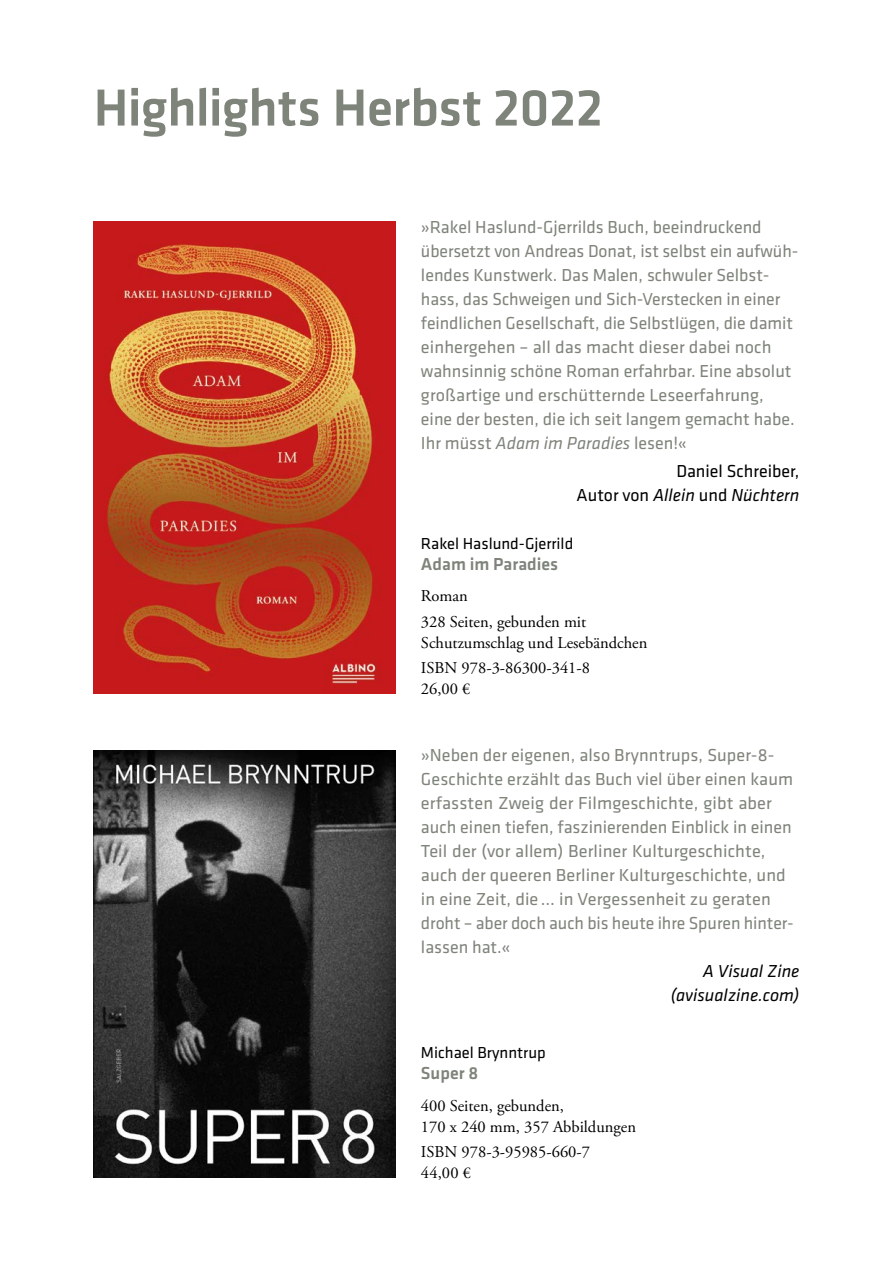
<style>
.page{position:relative;width:893px;height:1263px;background:#fff}
.page>*{position:absolute;margin:0;border:0;box-sizing:border-box;transform-origin:0 0}
.t1{font:500 54px "Klavika";letter-spacing:-.01em;color:#7e847a}
.t2{font:18px/24px "Klavika";color:#7e847a}
.t3{font:18px/24px "Klavika";color:#000;text-align:right}
.t4{font:italic 18px/24px "Klavika";color:#000;text-align:right}
.t5{font:500 18px "Klavika";color:#7e847a}
.t6{font:16.5px/25.2px "Adobe Garamond Pro";color:#000}
.t7{font:16.5px "Klavika";color:#000}
.s1{font-style:italic}
</style>
<div class="page">
<img style="left:94px;top:221px;width:301px;height:473px">
<img style="left:94px;top:750px;width:301px;height:428px">
<h1 class="t1" style="left:94px;top:78px;width:511px">Highlights Herbst 2022</h1>
<p class="t2" style="left:421px;top:215px;width:379px">»Rakel Haslund-Gjerrilds Buch, beeindruckend übersetzt von Andreas Donat, ist selbst ein aufwüh&shy;lendes Kunstwerk. Das Malen, schwuler Selbst&shy;hass, das Schweigen und Sich-Verstecken in einer feindlichen Gesellschaft, die Selbstlügen, die damit einhergehen – all das macht dieser dabei noch wahnsinnig schöne Roman erfahrbar. Eine absolut großartige und erschütternde Leseerfahrung, eine der besten, die ich seit langem gemacht habe.<br>Ihr müsst <span class="s1">Adam im Paradies</span> lesen!«</p>
<p class="t3" style="left:577px;top:459px;width:224px">Daniel Schreiber,<br>Autor von <span class="s1">Allein</span> und <span class="s1">Nüchtern</span></p>
<p class="t7" style="left:421px;top:534px;width:154px">Rakel Haslund-Gjerrild</p>
<p class="t5" style="left:421px;top:554px;width:139px">Adam im Paradies</p>
<p class="t6" style="left:421px;top:584px;width:167px">Roman<br>328 Seiten, gebunden mit</p>
<p class="t6" style="left:421px;top:630px;width:228px">Schutzumschlag und Lesebändchen<br>ISBN 978-3-86300-341-8</p>
<p class="t6" style="left:421px;top:676px;width:51px">26,00 €</p>
<p class="t2" style="left:421px;top:744px;width:374px">»Neben der eigenen, also Brynntrups, Super-8- Geschichte erzählt das Buch viel über einen kaum erfassten Zweig der Filmgeschichte, gibt aber auch einen tiefen, faszinierenden Einblick in einen Teil der (vor allem) Berliner Kulturgeschichte, auch der queeren Berliner Kulturgeschichte, und in eine Zeit, die… in Vergessenheit zu geraten droht – aber doch auch bis heute ihre Spuren hinter&shy;lassen hat.«</p>
<p class="t4" style="left:671px;top:960px;width:130px">A Visual Zine (avisualzine.com)</p>
<p class="t7" style="left:421px;top:1043px;width:126px">Michael Brynntrup</p>
<p class="t5" style="left:421px;top:1063px;width:59px">Super 8</p>
<p class="t6" style="left:421px;top:1095px;width:217px;line-height:21px">400 Seiten, gebunden,<br>170 x 240 mm, 357 Abbildungen</p>
<p class="t6" style="left:421px;top:1142px;width:171px;line-height:21px">ISBN 978-3-95985-660-7<br>44,00 €</p>
</div>
